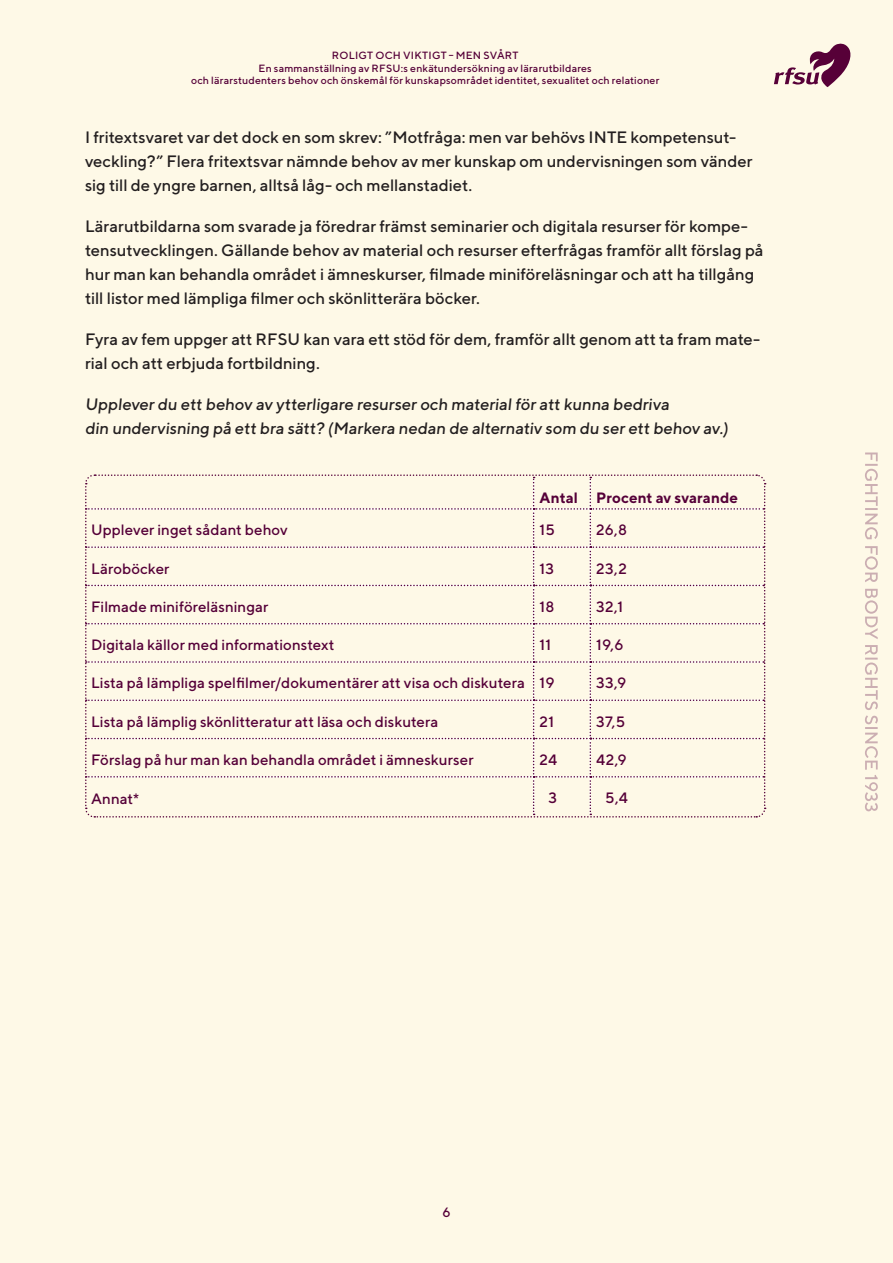
<style>
.page{position:relative;width:893px;height:1263px;background:#fef9e7}
.page>*{position:absolute;margin:0;border:0;box-sizing:border-box;transform-origin:0 0}
.bröd{font:500 16.5px/23.9px "TT Norms";color:#231f20}
.bröd-2{font:500 15px "TT Norms";letter-spacing:.005em;color:#550038}
.bröd-3{font:700 15px "TT Norms";letter-spacing:.005em;color:#550038}
.t1{font:500 13.5px "TT Norms";color:#550038}
.t2{font:500 10.5px/12.6px "TT Norms";letter-spacing:.015em;color:#550038;text-align:center}
</style>
<div class="page">
<svg style="left:865px;top:452px;width:13px;height:359px"></svg>
<svg style="left:774px;top:44px;width:76px;height:43px"></svg>
<svg style="left:85px;top:474px;width:681px;height:344px"></svg>
<p class="t2" style="left:191px;top:49px;width:470px">ROLIGT OCH VIKTIGT – MEN SVÅRT<br>En sammanställning av RFSU:s enkätundersökning av lärarutbildares<br>och lärarstudenters behov och önskemål för kunskapsområdet identitet, sexualitet och relationer</p>
<p class="bröd" style="left:85px;top:125px;width:669px">I fritextsvaret var det dock en som skrev: ”Motfråga: men var behövs INTE kompetensut&shy;veckling?” Flera fritextsvar nämnde behov av mer kunskap om undervisningen som vänder sig till de yngre barnen, alltså låg- och mellanstadiet.</p>
<p class="bröd" style="left:85px;top:214px;width:680px">Lärarutbildarna som svarade ja föredrar främst seminarier och digitala resurser för kompe&shy;tensutvecklingen. Gällande behov av material och resurser efterfrågas framför allt förslag på hur man kan behandla området i ämneskurser, filmade miniföreläsningar och att ha tillgång till listor med lämpliga filmer och skönlitterära böcker.</p>
<p class="bröd" style="left:85px;top:327px;width:677px">Fyra av fem uppger att RFSU kan vara ett stöd för dem, framför allt genom att ta fram mate&shy;rial och att erbjuda fortbildning.</p>
<p class="bröd" style="left:85px;top:392px;width:647px">Upplever du ett behov av ytterligare resurser och material för att kunna bedriva<br>din undervisning på ett bra sätt? (Markera nedan de alternativ som du ser ett behov av.)</p>
<p class="bröd-3" style="left:540px;top:488px;width:40px">Antal</p>
<p class="bröd-3" style="left:596px;top:488px;width:143px">Procent av svarande</p>
<p class="bröd-2" style="left:91px;top:521px;width:198px">Upplever inget sådant behov</p>
<p class="bröd-2" style="left:540px;top:521px;width:17px">15</p>
<p class="bröd-2" style="left:596px;top:521px;width:32px">26,8</p>
<p class="bröd-2" style="left:91px;top:559px;width:80px">Läroböcker</p>
<p class="bröd-2" style="left:540px;top:559px;width:16px">13</p>
<p class="bröd-2" style="left:596px;top:559px;width:32px">23,2</p>
<p class="bröd-2" style="left:91px;top:597px;width:179px">Filmade miniföreläsningar</p>
<p class="bröd-2" style="left:540px;top:597px;width:16px">18</p>
<p class="bröd-2" style="left:596px;top:597px;width:28px">32,1</p>
<p class="bröd-2" style="left:91px;top:635px;width:245px">Digitala källor med informationstext</p>
<p class="bröd-2" style="left:540px;top:635px;width:13px">11</p>
<p class="bröd-2" style="left:596px;top:635px;width:29px">19,6</p>
<p class="bröd-2" style="left:91px;top:674px;width:435px">Lista på lämpliga spelfilmer/dokumentärer att visa och diskutera</p>
<p class="bröd-2" style="left:540px;top:674px;width:16px">19</p>
<p class="bröd-2" style="left:596px;top:674px;width:31px">33,9</p>
<p class="bröd-2" style="left:91px;top:712px;width:349px">Lista på lämplig skönlitteratur att läsa och diskutera</p>
<p class="bröd-2" style="left:540px;top:712px;width:16px">21</p>
<p class="bröd-2" style="left:596px;top:712px;width:30px">37,5</p>
<p class="bröd-2" style="left:91px;top:750px;width:384px">Förslag på hur man kan behandla området i ämneskurser</p>
<p class="bröd-2" style="left:540px;top:750px;width:19px">24</p>
<p class="bröd-2" style="left:596px;top:750px;width:32px">42,9</p>
<p class="bröd-2" style="left:91px;top:789px;width:50px">Annat*</p>
<p class="bröd-2" style="left:549px;top:789px;width:10px">3</p>
<p class="bröd-2" style="left:605px;top:789px;width:24px">5,4</p>
<p class="t1" style="left:442px;top:1204px;width:10px">6</p>
</div>
